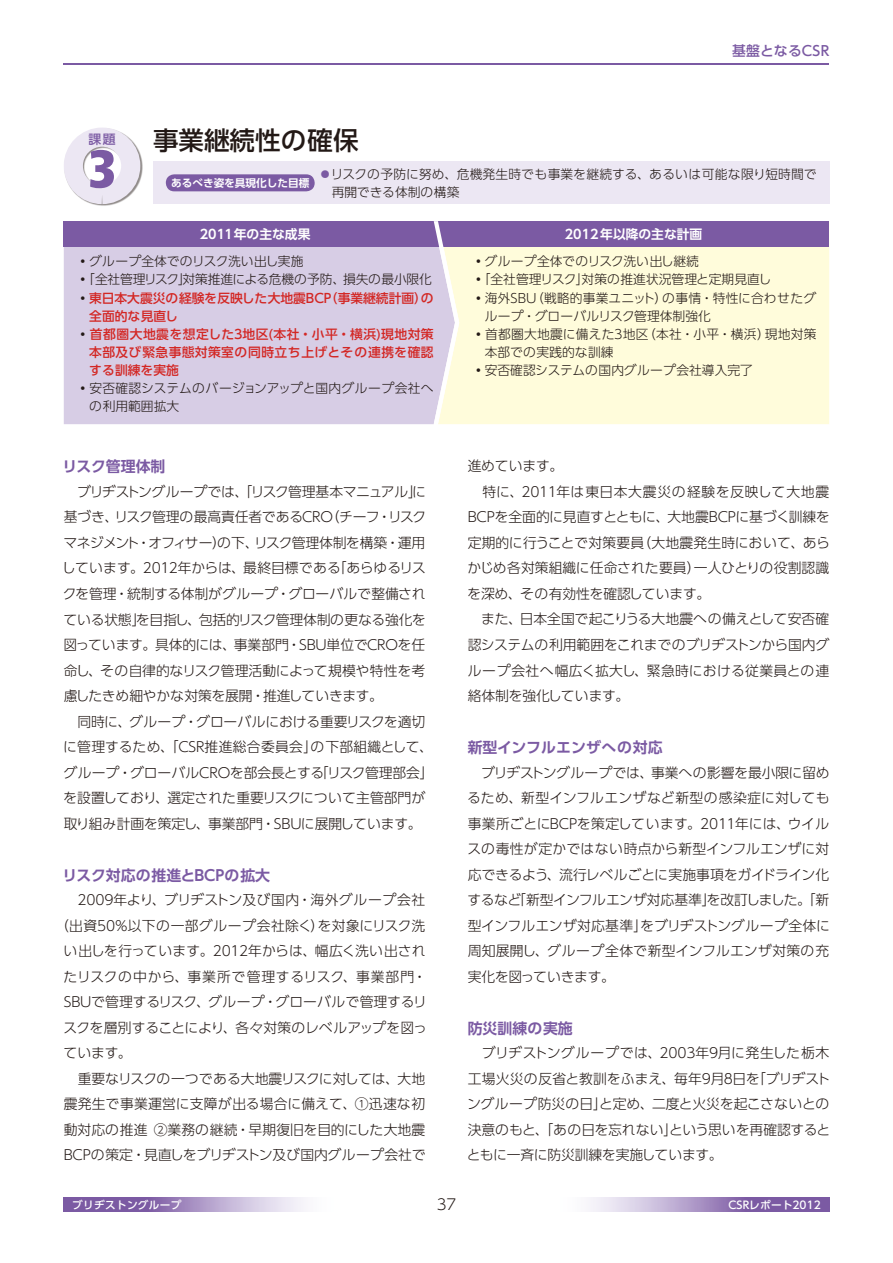
<style>
.page{position:relative;width:893px;height:1263px;background:#fff}
.page>*{position:absolute;margin:0;border:0;box-sizing:border-box;transform-origin:0 0}
.t1{font:900 condensed 53.1px "Frutiger";color:#7b5aa3}
.t2{font:500 25.5px "UD Shin Go Pro";color:#231916}
.t3{font:700 14.85px "UD Shin Go Pro De";color:#7b5aa3}
.t4{font:300 14.85px "UD Shin Go Pro";color:#231916}
.t5{font:300 13.8px/25.5px "UD Shin Go Pro";letter-spacing:-.01em;color:#231916}
.t6{font:300 13.8px "UD Shin Go Pro";letter-spacing:.02em;color:#231916}
.t7{font:300 13.8px "UD Shin Go Pro";letter-spacing:.045em;color:#231916}
.t8{font:300 13.8px "UD Shin Go Pro";letter-spacing:.015em;color:#231916}
.t9{font:500 13.8px "UD Shin Go Pro";letter-spacing:.02em;color:#7b5aa3}
.t10{font:300 12.75px/18.1px "UD Shin Go Pro";color:#231916}
.t11{font:500 12.75px "UD Shin Go Pro";letter-spacing:.025em;color:#d32724}
.t12{font:500 12.75px "UD Shin Go Pro";color:#d32724}
.t13{font:300 12.75px "UD Shin Go Pro";letter-spacing:.02em;color:#231916}
.t14{font:700 12.75px "UD Shin Go Pro De";color:#fff}
.t15{font:500 12.75px "UD Shin Go Pro";letter-spacing:.005em;color:#d32724}
.t16{font:500 12.75px "UD Shin Go Pro";color:#7b5aa3}
.t17{font:700 10.65px "UD Shin Go Pro De";color:#fff}
.t18{font:500 10.65px "UD Shin Go Pro";color:#fff}
.t19{font:500 10.65px "UD Shin Go Pro";letter-spacing:.03em;color:#fff}
.s1{color:#7b5aa3}
.s2{font-weight:300;color:#231916}
</style>
<div class="page">
<svg style="left:590px;top:1197px;width:239px;height:15px;background:#a892c3"></svg>
<svg style="left:64px;top:1197px;width:240px;height:15px;background:#a892c3"></svg>
<hr style="left:64px;top:64px;width:765px;height:1px;background:#7b5aa3">
<div style="left:153px;top:162px;width:676px;height:42px;background:#ece7f3"></div>
<div style="left:64px;top:128px;width:78px;height:78px;background:#231916;opacity:.5"></div>
<div style="left:64px;top:128px;width:76px;height:76px;border:19px solid #ece7f3;border-radius:50%"></div>
<div style="left:166px;top:174px;width:149px;height:17px;background:#7b5aa3;border-radius:9px"></div>
<div style="left:459px;top:247px;width:370px;height:177px;background:#fffcdb"></div>
<div style="left:64px;top:247px;width:370px;height:177px;background:#d7cde5"></div>
<div style="left:64px;top:221px;width:765px;height:26px;background:#7b5aa3"></div>
<svg style="left:434px;top:221px;width:25px;height:203px"></svg>
<p class="t9" style="left:732px;top:39px;width:99px">基盤となるCSR</p>
<p class="t16" style="left:89px;top:129px;width:28px">課題</p>
<h2 class="t2" style="left:153px;top:120px;width:207px">事業継続性の確保</h2>
<p class="t17" style="left:171px;top:174px;width:140px">あるべき姿を具現化した目標</p>
<p class="t10" style="left:332px;top:164px;width:487px;text-indent:-13px"><span class="s1">◦</span>リスクの予防に努め、危機発生時でも事業を継続する、あるいは可能な限り短時間で再開できる体制の構築</p>
<h1 class="t1" style="left:88px;top:137px;width:29px">3</h1>
<p class="t14" style="left:200px;top:224px;width:112px">2011年の主な成果</p>
<p class="t14" style="left:565px;top:224px;width:139px">2012年以降の主な計画</p>
<p class="t10" style="left:77px;top:252px;width:228px">◦グループ全体でのリスク洗い出し実施</p>
<p class="t10" style="left:77px;top:270px;width:357px">◦「全社管理リスク」対策推進による危機の予防、損失の最小限化</p>
<p class="t12" style="left:77px;top:287px;width:359px"><span class="s2">◦</span>東日本大震災の経験を反映した大地震BCP（事業継続計画）の</p>
<p class="t12" style="left:89px;top:305px;width:90px">全面的な見直し</p>
<p class="t11" style="left:77px;top:323px;width:359px"><span class="s2">◦</span>首都圏大地震を想定した3地区(本社・小平・横浜)現地対策</p>
<p class="t11" style="left:89px;top:342px;width:346px">本部及び緊急事態対策室の同時立ち上げとその連携を確認</p>
<p class="t15" style="left:89px;top:360px;width:91px">する訓練を実施</p>
<p class="t10" style="left:89px;top:379px;width:346px;text-indent:-13px">◦安否確認システムのバージョンアップと国内グループ会社への利用範囲拡大</p>
<p class="t3" style="left:63px;top:455px;width:104px">リスク管理体制</p>
<p class="t5" style="left:62px;top:478px;width:373px">　ブリヂストングループでは、「リスク管理基本マニュアル」に基づき、リスク管理の最高責任者であるCRO（チーフ・リスクマネジメント・オフィサー）の下、リスク管理体制を構築・運用しています。2012年からは、最終目標である「あらゆるリスクを管理・統制する体制がグループ・グローバルで整備されている状態」を目指し、包括的リスク管理体制の更なる強化を図っています。具体的には、事業部門・SBU単位でCROを任命し、その自律的なリスク管理活動によって規模や特性を考慮したきめ細やかな対策を展開・推進していきます。<br>　同時に、グループ・グローバルにおける重要リスクを適切に管理するため、「CSR推進総合委員会」の下部組織として、グループ・グローバルCROを部会長とする「リスク管理部会」を設置しており、選定された重要リスクについて主管部門が取り組み計画を策定し、事業部門・SBUに展開しています。</p>
<p class="t3" style="left:63px;top:863px;width:209px">リスク対応の推進とBCPの拡大</p>
<p class="t5" style="left:64px;top:887px;width:363px">　2009年より、ブリヂストン及び国内・海外グループ会社</p>
<p class="t6" style="left:55px;top:914px;width:372px">（出資50％以下の一部グループ会社除く）を対象にリスク洗</p>
<p class="t5" style="left:64px;top:938px;width:364px">い出しを行っています。2012年からは、幅広く洗い出され</p>
<p class="t7" style="left:63px;top:965px;width:365px">たリスクの中から、事業所で管理するリスク、事業部門・</p>
<p class="t5" style="left:64px;top:989px;width:365px">SBUで管理するリスク、グループ・グローバルで管理するリ</p>
<p class="t5" style="left:63px;top:1014px;width:365px">スクを層別することにより、各々対策のレベルアップを図っ</p>
<p class="t5" style="left:63px;top:1040px;width:70px">ています。</p>
<p class="t5" style="left:64px;top:1065px;width:363px">　重要なリスクの一つである大地震リスクに対しては、大地</p>
<p class="t8" style="left:64px;top:1093px;width:363px">震発生で事業運営に支障が出る場合に備えて、①迅速な初</p>
<p class="t5" style="left:64px;top:1116px;width:363px">動対応の推進 ②業務の継続・早期復旧を目的にした大地震</p>
<p class="t5" style="left:64px;top:1142px;width:363px">BCPの策定・見直しをブリヂストン及び国内グループ会社で</p>
<p class="t10" style="left:472px;top:252px;width:228px">◦グループ全体でのリスク洗い出し継続</p>
<p class="t10" style="left:472px;top:270px;width:301px">◦「全社管理リスク」対策の推進状況管理と定期見直し</p>
<p class="t10" style="left:472px;top:288px;width:346px">◦海外SBU（戦略的事業ユニット）の事情・特性に合わせたグ</p>
<p class="t10" style="left:485px;top:306px;width:228px">ループ・グローバルリスク管理体制強化</p>
<p class="t13" style="left:472px;top:323px;width:346px">◦首都圏大地震に備えた3地区（本社・小平・横浜）現地対策</p>
<p class="t10" style="left:485px;top:342px;width:130px">本部での実践的な訓練</p>
<p class="t10" style="left:472px;top:360px;width:282px">◦安否確認システムの国内グループ会社導入完了</p>
<p class="t5" style="left:467px;top:453px;width:364px">進めています。<br>　特に、2011年は東日本大震災の経験を反映して大地震<br>BCPを全面的に見直すとともに、大地震BCPに基づく訓練を定期的に行うことで対策要員（大地震発生時において、あらかじめ各対策組織に任命された要員）一人ひとりの役割認識を深め、その有効性を確認しています。<br>　また、日本全国で起こりうる大地震への備えとして安否確認システムの利用範囲をこれまでのブリヂストンから国内グループ会社へ幅広く拡大し、緊急時における従業員との連絡体制を強化しています。</p>
<p class="t3" style="left:468px;top:735px;width:196px">新型インフルエンザへの対応</p>
<p class="t5" style="left:467px;top:759px;width:364px;text-align:justify">　ブリヂストングループでは、事業への影響を最小限に留めるため、新型インフルエンザなど新型の感染症に対しても事業所ごとにBCPを策定しています。2011年には、ウイルスの毒性が定かではない時点から新型インフルエンザに対応できるよう、流行レベルごとに実施事項をガイドライン化するなど「新型インフルエンザ対応基準」を改訂しました。「新型インフルエンザ対応基準」をブリヂストングループ全体に周知展開し、グループ全体で新型インフルエンザ対策の充実化を図っていきます。</p>
<p class="t3" style="left:468px;top:1016px;width:107px">防災訓練の実施</p>
<p class="t5" style="left:467px;top:1040px;width:365px;text-align:justify">　ブリヂストングループでは、2003年9月に発生した栃木工場火災の反省と教訓をふまえ、毎年9月8日を「ブリヂストングループ防災の日」と定め、二度と火災を起こさないとの決意のもと、「あの日を忘れない」という思いを再確認するとともに一斉に防災訓練を実施しています。</p>
<p class="t19" style="left:72px;top:1196px;width:111px">ブリヂストングループ</p>
<p class="t4" style="left:437px;top:1192px;width:21px">37</p>
<p class="t18" style="left:729px;top:1196px;width:94px">CSRレポート2012</p>
</div>
